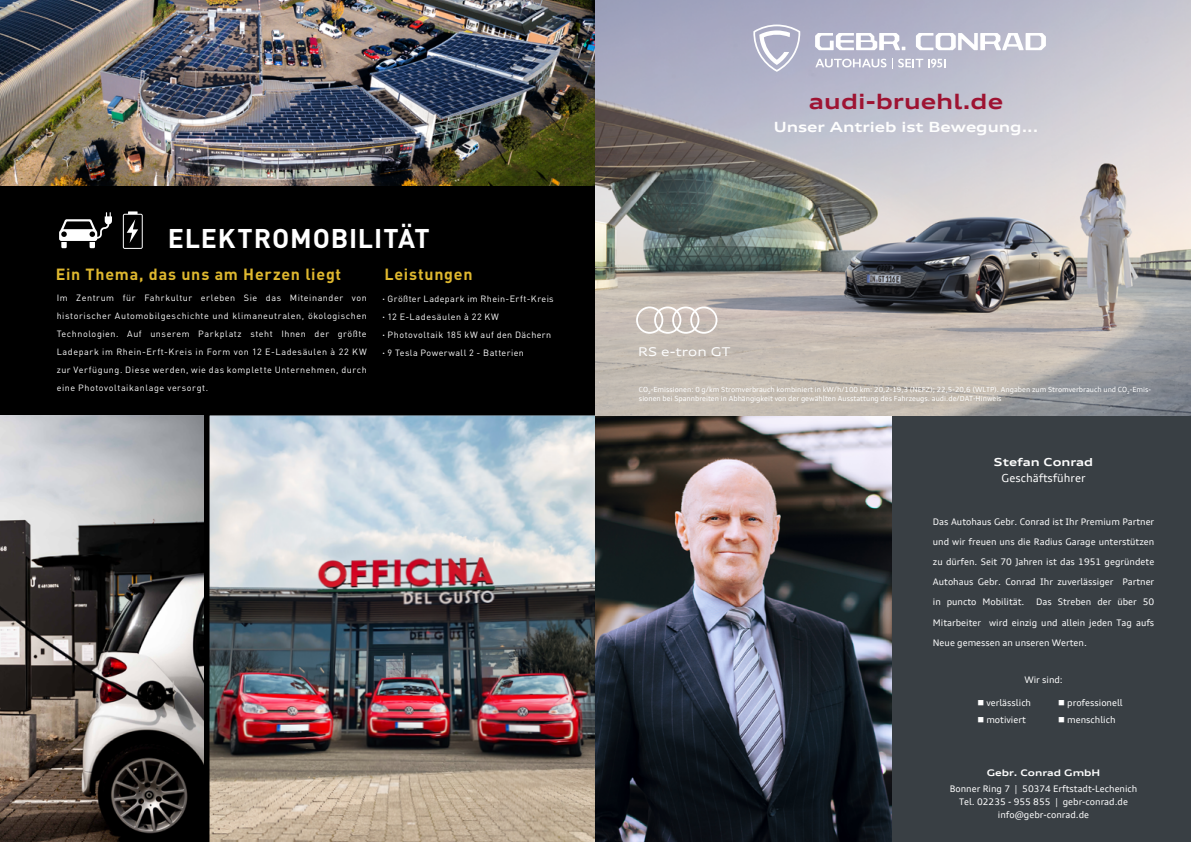
<style>
.page{position:relative;width:1191px;height:842px;background:#000}
.page>*{position:absolute;margin:0;border:0;box-sizing:border-box;transform-origin:0 0}
.t1{font:700 26.7px "DIN Pro";letter-spacing:.03em;color:#fff}
.t2{font:700 expanded 21.2px "Audi Type";color:#9e1332}
.t3{font:700 16px "DIN Pro";letter-spacing:.045em;color:#dfb82f}
.t4{font:700 expanded 14.1px "Audi Type";color:#fefefe}
.t5{font:expanded 12.1px "Audi Type";color:#fefefe}
.t6{font:11.1px/16.2px "Audi Type";color:#fefefe;text-align:center}
.t7{font:9.1px/15.8px "Audi Type";color:#fefefe;text-align:center}
.Produkttexte{font:9px/18px "DIN Pro";letter-spacing:.06em;color:#fff;text-align:justify}
.Produkttexte-2{font:9px "DIN Pro";letter-spacing:.04em;color:#fff}
.t8{font:7.1px/8.5px "Audi Type";color:#fff}
.s1{font-family:"Helvetica Neue";font-weight:500}
.s2{font-weight:700;font-stretch:expanded}
</style>
<div class="page">
<img style="left:0;top:0;width:595px;height:186px">
<img style="left:209px;top:415px;width:386px;height:427px">
<img style="left:0;top:416px;width:204px;height:426px">
<svg style="left:123px;top:211px;width:20px;height:38px"></svg>
<svg style="left:59px;top:212px;width:53px;height:36px"></svg>
<img style="left:595px;top:415px;width:294px;height:427px">
<div style="left:889px;top:415px;width:302px;height:427px;background:#393f44"></div>
<img style="left:595px;top:0;width:596px;height:415px">
<svg style="left:815px;top:59px;width:71px;height:8px"></svg>
<svg style="left:892px;top:58px;width:53px;height:10px"></svg>
<svg style="left:815px;top:33px;width:90px;height:17px;background:#d7d7e3"></svg>
<svg style="left:916px;top:33px;width:130px;height:17px;background:#dbdce5"></svg>
<svg style="left:753px;top:25px;width:47px;height:47px;background:#c0c1d3"></svg>
<svg style="left:636px;top:306px;width:81px;height:28px;background:#d4ccc6"></svg>
<p class="t1" style="left:168px;top:220px;width:264px">ELEKTROMOBILITÄT</p>
<p class="t3" style="left:56px;top:263px;width:287px">Ein Thema, das uns am Herzen liegt</p>
<p class="t3" style="left:384px;top:263px;width:90px">Leistungen</p>
<p class="Produkttexte" style="left:57px;top:289px;width:311px">Im Zentrum für Fahrkultur erleben Sie das Miteinander von historischer Automobilgeschichte und klimaneutralen, ökologischen Technologien. Auf unserem Parkplatz steht Ihnen der größte Ladepark im Rhein-Erft-Kreis in Form von 12 E-Ladesäulen à 22 KW zur Verfügung. Diese werden, wie das komplette Unternehmen, durch eine Photovoltaikanlage versorgt.</p>
<p class="Produkttexte-2" style="left:382px;top:292px;width:173px"><span class="s1">·</span> Größter Ladepark im Rhein-Erft-Kreis</p>
<p class="Produkttexte" style="left:382px;top:307px;width:118px"><span class="s1">·</span> 12 E-Ladesäulen à 22 KW</p>
<p class="Produkttexte" style="left:382px;top:325px;width:170px"><span class="s1">·</span> Photovoltaik 185 kW auf den Dächern</p>
<p class="Produkttexte" style="left:382px;top:343px;width:143px"><span class="s1">·</span> 9 Tesla Powerwall 2 - Batterien</p>
<p class="t2" style="left:809px;top:89px;width:196px">audi-bruehl.de</p>
<p class="t4" style="left:773px;top:118px;width:266px">Unser Antrieb ist Bewegung...</p>
<p class="t5" style="left:638px;top:344px;width:94px">RS e-tron GT</p>
<p class="t8" style="left:639px;top:385px;width:513px">CO<sub>2</sub>-Emissionen: 0 g/km Stromverbrauch kombiniert in kW/h/100 km: 20,2-19,3 (NEFZ); 22,5-20,6 (WLTP). Angaben zum Stromverbrauch und CO<sub>2</sub>-Emis&shy;sionen bei Spannbreiten in Abhängigkeit von der gewählten Ausstattung des Fahrzeugs. audi.de/DAT-Hinweis</p>
<p class="t6" style="left:994px;top:454px;width:101px"><span class="s2">Stefan Conrad<br></span>Geschäftsführer</p>
<p class="t7" style="left:933px;top:513px;width:223px">Das Autohaus Gebr. Conrad ist Ihr Premium Partner</p>
<p class="t7" style="left:933px;top:533px;width:223px">und wir freuen uns die Radius Garage unterstützen</p>
<p class="t7" style="left:933px;top:554px;width:223px">zu dürfen. Seit 70 Jahren ist das 1951 gegründete</p>
<p class="t7" style="left:933px;top:574px;width:223px">Autohaus Gebr. Conrad Ihr zuverlässiger Partner</p>
<p class="t7" style="left:933px;top:594px;width:93px">in puncto Mobilität.</p>
<p class="t7" style="left:1036px;top:594px;width:119px">Das Streben der über 50</p>
<p class="t7" style="left:933px;top:614px;width:223px">Mitarbeiter wird einzig und allein jeden Tag aufs</p>
<p class="t7" style="left:933px;top:634px;width:155px">Neue gemessen an unseren Werten.</p>
<p class="t7" style="left:1024px;top:672px;width:40px">Wir sind:</p>
<p class="t7" style="left:977px;top:695px;width:55px">■ verlässlich</p>
<p class="t7" style="left:1058px;top:695px;width:66px">■ professionell</p>
<p class="t7" style="left:977px;top:712px;width:50px">■ motiviert</p>
<p class="t7" style="left:1058px;top:712px;width:59px">■ menschlich</p>
<p class="t7" style="left:949px;top:765px;width:189px"><span class="s2">Gebr. Conrad GmbH<br></span>Bonner Ring 7 | 50374 Erftstadt-Lechenich</p>
<p class="t7" style="left:959px;top:795px;width:170px;line-height:13px">Tel. 02235 - 955 855 | gebr-conrad.de info@gebr-conrad.de</p>
</div>
